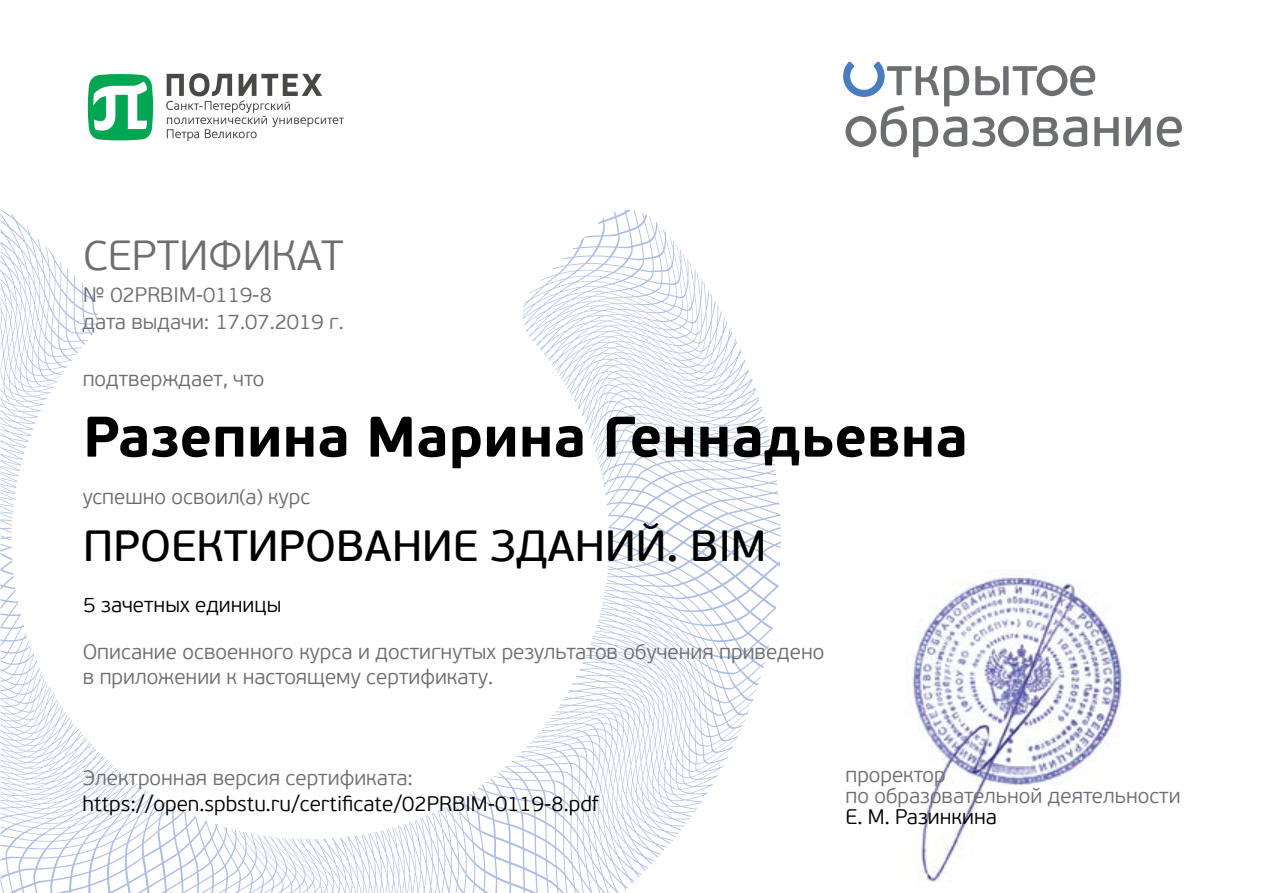
<style>
.page{position:relative;width:1263px;height:893px;background:#fff}
.page>*{position:absolute;margin:0;border:0;box-sizing:border-box;transform-origin:0 0}
.t1{font:700 57px "PF Beau Sans Pro";color:#000}
.t2{font:43.5px "PF Beau Sans Pro Bbook";color:#000}
.t3{font:300 42px "PF Beau Sans Pro";color:#6d6e71}
.t4{font:300 21px/25.2px "PF Beau Sans Pro";color:#6d6e71}
.t5{font:300 21px "PF Beau Sans Pro";color:#000}
</style>
<div class="page">
<svg style="left:524px;top:210px;width:245px;height:342px"></svg>
<svg style="left:0;top:210px;width:98px;height:342px"></svg>
<svg style="left:0;top:553px;width:160px;height:340px"></svg>
<svg style="left:127px;top:799px;width:336px;height:94px"></svg>
<svg style="left:463px;top:552px;width:317px;height:341px"></svg>
<svg style="left:490px;top:666px;width:274px;height:227px"></svg>
<svg style="left:843px;top:62px;width:276px;height:95px"></svg>
<svg style="left:1126px;top:117px;width:25px;height:29px"></svg>
<svg style="left:1157px;top:116px;width:25px;height:31px"></svg>
<svg style="left:166px;top:73px;width:178px;height:68px"></svg>
<svg style="left:88px;top:74px;width:65px;height:66px"></svg>
<img style="left:912px;top:571px;width:210px;height:311px">
<h3 class="t3" style="left:83px;top:231px;width:262px">СЕРТИФИКАТ</h3>
<p class="t4" style="left:83px;top:282px;width:190px">№ 02PRBIM-0119-8</p>
<p class="t4" style="left:82px;top:310px;width:263px">дата выдачи: 17.07.2019 г.</p>
<p class="t4" style="left:83px;top:366px;width:183px">подтверждает, что</p>
<h1 class="t1" style="left:83px;top:401px;width:886px">Разепина Марина Геннадьевна</h1>
<p class="t4" style="left:83px;top:485px;width:229px">успешно освоил(а) курс</p>
<h2 class="t2" style="left:83px;top:521px;width:684px">ПРОЕКТИРОВАНИЕ ЗДАНИЙ. BIM</h2>
<p class="t5" style="left:83px;top:593px;width:199px">5 зачетных единицы</p>
<p class="t4" style="left:83px;top:639px;width:743px">Описание освоенного курса и достигнутых результатов обучения приведено в приложении к настоящему сертификату.</p>
<p class="t4" style="left:83px;top:766px;width:332px">Электронная версия сертификата:</p>
<p class="t5" style="left:82px;top:792px;width:518px">https://open.spbstu.ru/certificate/02PRBIM-0119-8.pdf</p>
<p class="t4" style="left:845px;top:764px;width:337px;line-height:21px">проректор<br>по образовательной деятельности</p>
<p class="t5" style="left:845px;top:805px;width:153px">Е. М. Разинкина</p>
</div>
